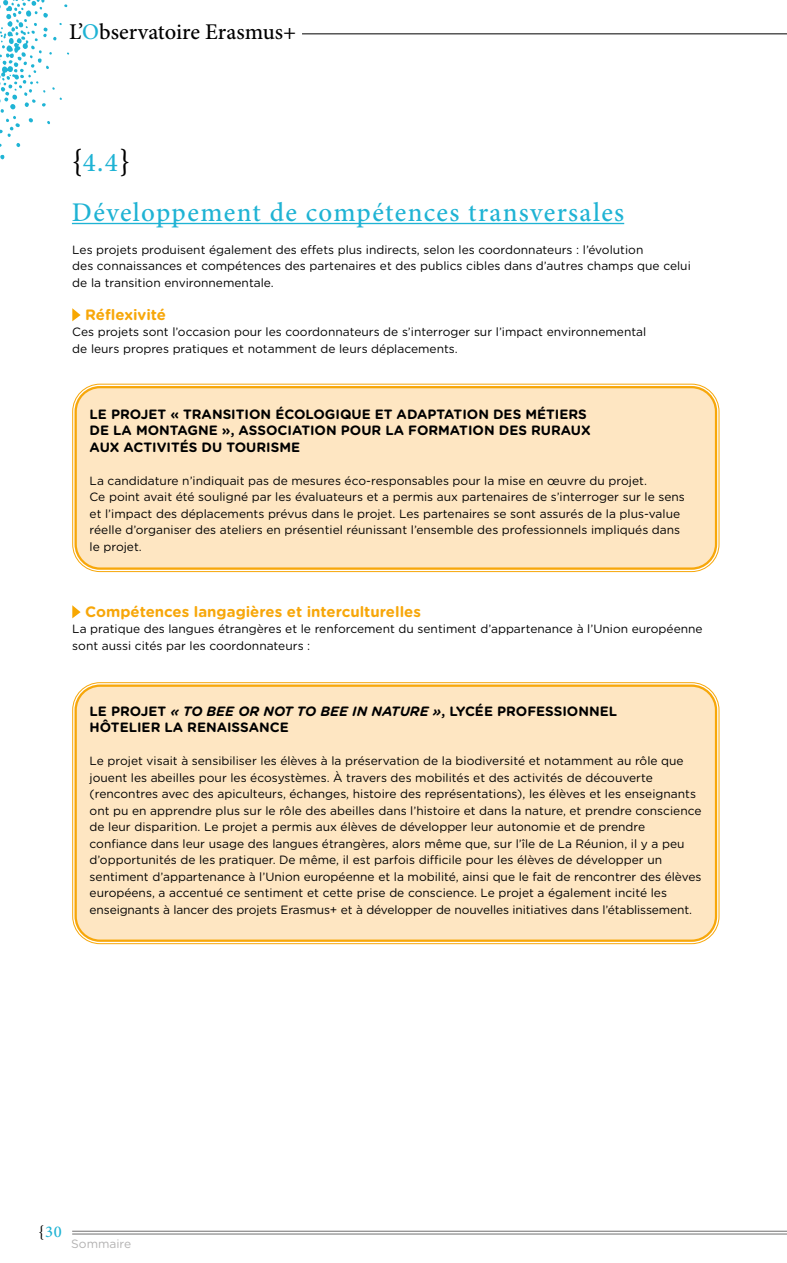
<style>
.page{position:relative;width:787px;height:1263px;background:#fff}
.page>*{position:absolute;margin:0;border:0;box-sizing:border-box;transform-origin:0 0}
.t1{font:500 27px/49.5px "Minion Pro";letter-spacing:.05em;color:#1fb3d4}
.t2{font:500 22.5px "Minion Pro";color:#000}
.t3{font:500 16.5px "Minion Pro";color:#1fb3d4}
.t4{font:700 15px "Gotham Rounded";color:#f7a70a}
.t5{font:700 13.5px/16.5px "Gotham Rounded";color:#000}
.t6{font:12px/16.5px "Gotham Rounded";color:#000}
.t7{font:12px "Gotham Rounded";color:#b3b2b2}
.s1{color:#1fb3d4}
.s2{font-size:31.5px;color:#000}
.s3{font-style:italic}
.s4{color:#000}
</style>
<div class="page">
<hr style="left:302px;top:33px;width:485px;height:1px;background:#000">
<svg style="left:0;top:155px;width:5px;height:5px"></svg>
<svg style="left:16px;top:143px;width:4px;height:4px"></svg>
<svg style="left:0;top:0;width:69px;height:137px"></svg>
<hr style="left:72px;top:1231px;width:715px;height:1px;background:#706f6f">
<hr style="left:72px;top:1234px;width:715px;height:1px;background:#706f6f">
<svg style="left:72px;top:308px;width:9px;height:13px"></svg>
<svg style="left:72px;top:605px;width:9px;height:13px"></svg>
<div style="left:75px;top:684px;width:642px;height:258px;background:#fee6c2;border-radius:26px"></div>
<div style="left:75px;top:684px;width:642px;height:258px;border:2px solid #f7a70a;border-radius:24px"></div>
<div style="left:75px;top:386px;width:642px;height:184px;background:#fee6c2;border-radius:26px"></div>
<div style="left:72px;top:384px;width:647px;height:188px;border:1px solid #f7a70a;border-radius:27px"></div>
<div style="left:75px;top:386px;width:642px;height:184px;border:2px solid #f7a70a;border-radius:24px"></div>
<hr style="left:72px;top:223px;width:552px;height:1px;background:#1fb3d4">
<h2 class="t2" style="left:69px;top:17px;width:228px">L’<span class="s1">O</span>bservatoire Erasmus+</h2>
<h1 class="t1" style="left:72px;top:138px;width:554px"><span class="s2">{</span>4.4<span class="s2">}<br></span>Développement de compétences transversales</h1>
<p class="t6" style="left:72px;top:241px;width:620px">Les projets produisent également des effets plus indirects, selon les coordonnateurs : l’évolution<br>des connaissances et compétences des partenaires et des publics cibles dans d’autres champs que celui de la transition environnementale.</p>
<p class="t4" style="left:85px;top:303px;width:82px">Réflexivité</p>
<p class="t6" style="left:72px;top:323px;width:575px">Ces projets sont l’occasion pour les coordonnateurs de s’interroger sur l’impact environnemental de leurs propres pratiques et notamment de leurs déplacements.</p>
<p class="t5" style="left:90px;top:405px;width:502px">LE PROJET « TRANSITION ÉCOLOGIQUE ET ADAPTATION DES MÉTIERS<br>DE LA MONTAGNE », ASSOCIATION POUR LA FORMATION DES RURAUX<br>AUX ACTIVITÉS DU TOURISME</p>
<p class="t6" style="left:90px;top:472px;width:597px">La candidature n’indiquait pas de mesures éco-responsables pour la mise en œuvre du projet.<br>Ce point avait été souligné par les évaluateurs et a permis aux partenaires de s’interroger sur le sens et l’impact des déplacements prévus dans le projet. Les partenaires se sont assurés de la plus-value réelle d’organiser des ateliers en présentiel réunissant l’ensemble des professionnels impliqués dans le projet.</p>
<p class="t4" style="left:85px;top:600px;width:337px">Compétences langagières et interculturelles</p>
<p class="t6" style="left:72px;top:620px;width:632px">La pratique des langues étrangères et le renforcement du sentiment d’appartenance à l’Union européenne sont aussi cités par les coordonnateurs :</p>
<p class="t5" style="left:90px;top:702px;width:529px">LE PROJET <span class="s3">« TO BEE OR NOT TO BEE IN NATURE »</span>, LYCÉE PROFESSIONNEL<br>HÔTELIER LA RENAISSANCE</p>
<p class="t6" style="left:90px;top:752px;width:613px">Le projet visait à sensibiliser les élèves à la préservation de la biodiversité et notamment au rôle que jouent les abeilles pour les écosystèmes. À travers des mobilités et des activités de découverte (rencontres avec des apiculteurs, échanges, histoire des représentations), les élèves et les enseignants ont pu en apprendre plus sur le rôle des abeilles dans l’histoire et dans la nature, et prendre conscience de leur disparition. Le projet a permis aux élèves de développer leur autonomie et de prendre confiance dans leur usage des langues étrangères, alors même que, sur l’île de La Réunion, il y a peu d’opportunités de les pratiquer. De même, il est parfois difficile pour les élèves de développer un sentiment d’appartenance à l’Union européenne et la mobilité, ainsi que le fait de rencontrer des élèves européens, a accentué ce sentiment et cette prise de conscience. Le projet a également incité les enseignants à lancer des projets Erasmus+ et à développer de nouvelles initiatives dans l’établissement.</p>
<h3 class="t3" style="left:38px;top:1220px;width:25px"><span class="s4">{</span>30</h3>
<p class="t7" style="left:71px;top:1236px;width:62px">Sommaire</p>
</div>
